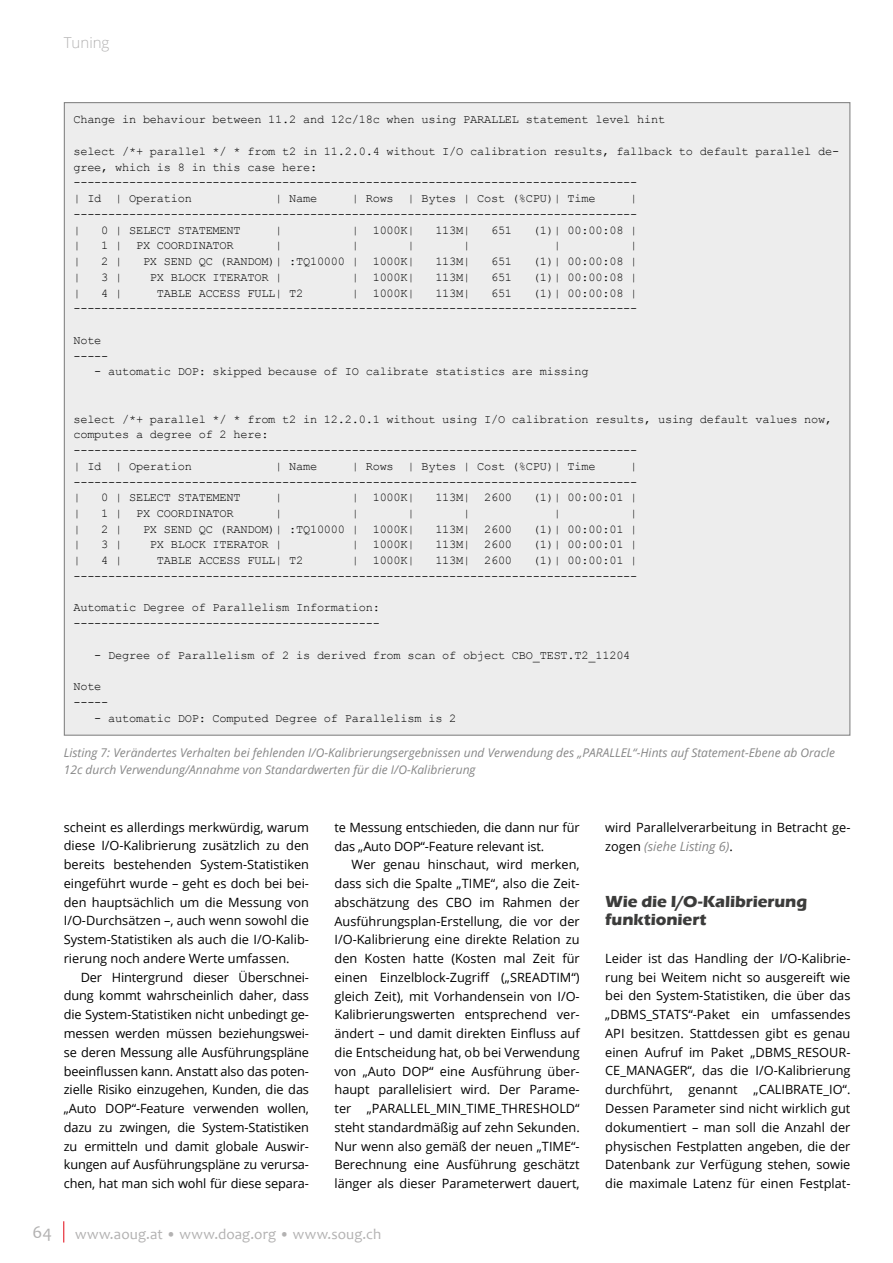
<style>
.page{position:relative;width:893px;height:1263px;background:#fff}
.page>*{position:absolute;margin:0;border:0;box-sizing:border-box;transform-origin:0 0}
.t1{font:18px "Candara";color:#b3b2b2}
.t2{font:700 16.5px/18.8px "Eras ITC";letter-spacing:-.005em;color:#3c3c3b}
.t3{font:15px "Candara";letter-spacing:.01em;color:#b3b2b2}
.t4{font:300 15px "Open Sans";color:#b3b2b2}
.t5{font:12.75px/18.8px "Open Sans";color:#000;text-align:justify}
.t6{font:12px/15.8px "Courier New";letter-spacing:-.02em;color:#000}
.t7{font:italic 12px/17.2px "Open Sans";color:#878787}
.s1{font-style:italic;color:#878787}
</style>
<div class="page">
<svg style="left:63px;top:1221px;width:1px;height:21px"></svg>
<div style="left:64px;top:103px;width:786px;height:632px;background:#ededed"></div>
<p class="t4" style="left:64px;top:32px;width:47px">Tuning</p>
<p class="t6" style="left:73px;top:111px;width:593px">Change in behaviour between 11.2 and 12c/18c when using PARALLEL statement level hint</p>
<p class="t6" style="left:73px;top:143px;width:767px">select /*+ parallel */ * from t2 in 11.2.0.4 without I/O calibration results, fallback to default parallel de&shy;gree, which is 8 in this case here: ---------------------------------------------------------------------------------<br>| Id | Operation</p>
<p class="t6" style="left:275px;top:190px;width:43px">| Name</p>
<p class="t6" style="left:352px;top:190px;width:245px">| Rows | Bytes | Cost (%CPU)| Time</p>
<p class="t6" style="left:73px;top:190px;width:565px;text-align:justify;text-indent:557px">| --------------------------------------------------------------------------------- |</p>
<p class="t6" style="left:101px;top:221px;width:141px">0 | SELECT STATEMENT</p>
<p class="t6" style="left:275px;top:221px;width:9px">|</p>
<p class="t6" style="left:352px;top:221px;width:64px">| 1000K|</p>
<p class="t6" style="left:435px;top:221px;width:37px">113M|</p>
<p class="t6" style="left:491px;top:221px;width:23px">651</p>
<p class="t6" style="left:533px;top:221px;width:106px">(1)| 00:00:08 |</p>
<p class="t6" style="left:73px;top:237px;width:9px">|</p>
<p class="t6" style="left:101px;top:237px;width:134px">1 | PX COORDINATOR</p>
<p class="t6" style="left:275px;top:237px;width:9px">|</p>
<p class="t6" style="left:352px;top:237px;width:9px">|</p>
<p class="t6" style="left:407px;top:237px;width:9px">|</p>
<p class="t6" style="left:463px;top:237px;width:9px">|</p>
<p class="t6" style="left:554px;top:237px;width:9px">|</p>
<p class="t6" style="left:630px;top:237px;width:9px">|</p>
<p class="t6" style="left:73px;top:253px;width:9px">|</p>
<p class="t6" style="left:101px;top:253px;width:23px">2 |</p>
<p class="t6" style="left:143px;top:253px;width:273px">PX SEND QC (RANDOM)| :TQ10000 | 1000K|</p>
<p class="t6" style="left:435px;top:253px;width:37px">113M|</p>
<p class="t6" style="left:491px;top:253px;width:23px">651</p>
<p class="t6" style="left:533px;top:253px;width:106px">(1)| 00:00:08 |</p>
<p class="t6" style="left:73px;top:269px;width:9px">|</p>
<p class="t6" style="left:101px;top:269px;width:23px">3 |</p>
<p class="t6" style="left:150px;top:269px;width:134px">PX BLOCK ITERATOR |</p>
<p class="t6" style="left:352px;top:269px;width:64px">| 1000K|</p>
<p class="t6" style="left:435px;top:269px;width:37px">113M|</p>
<p class="t6" style="left:491px;top:269px;width:23px">651</p>
<p class="t6" style="left:533px;top:269px;width:106px">(1)| 00:00:08 |</p>
<p class="t6" style="left:73px;top:284px;width:9px">|</p>
<p class="t6" style="left:101px;top:284px;width:23px">4 |</p>
<p class="t6" style="left:157px;top:284px;width:148px">TABLE ACCESS FULL| T2</p>
<p class="t6" style="left:352px;top:284px;width:64px">| 1000K|</p>
<p class="t6" style="left:435px;top:284px;width:37px">113M|</p>
<p class="t6" style="left:491px;top:284px;width:23px">651</p>
<p class="t6" style="left:73px;top:284px;width:565px;text-align:right">(1)| 00:00:08 | ---------------------------------------------------------------------------------</p>
<p class="t6" style="left:73px;top:332px;width:37px">Note -----</p>
<p class="t6" style="left:94px;top:363px;width:496px">- automatic DOP: skipped because of IO calibrate statistics are missing</p>
<p class="t6" style="left:73px;top:410px;width:760px">select /*+ parallel */ * from t2 in 12.2.0.1 without using I/O calibration results, using default values now, computes a degree of 2 here: ---------------------------------------------------------------------------------<br>| Id | Operation</p>
<p class="t6" style="left:275px;top:458px;width:43px">| Name</p>
<p class="t6" style="left:352px;top:458px;width:245px">| Rows | Bytes | Cost (%CPU)| Time</p>
<p class="t6" style="left:73px;top:458px;width:565px;text-align:justify;text-indent:557px">| --------------------------------------------------------------------------------- |</p>
<p class="t6" style="left:101px;top:489px;width:141px">0 | SELECT STATEMENT</p>
<p class="t6" style="left:275px;top:489px;width:9px">|</p>
<p class="t6" style="left:352px;top:489px;width:64px">| 1000K|</p>
<p class="t6" style="left:435px;top:489px;width:78px">113M| 2600</p>
<p class="t6" style="left:533px;top:489px;width:106px">(1)| 00:00:01 |</p>
<p class="t6" style="left:73px;top:505px;width:9px">|</p>
<p class="t6" style="left:101px;top:505px;width:134px">1 | PX COORDINATOR</p>
<p class="t6" style="left:275px;top:505px;width:9px">|</p>
<p class="t6" style="left:352px;top:505px;width:9px">|</p>
<p class="t6" style="left:407px;top:505px;width:9px">|</p>
<p class="t6" style="left:463px;top:505px;width:9px">|</p>
<p class="t6" style="left:554px;top:505px;width:9px">|</p>
<p class="t6" style="left:630px;top:505px;width:9px">|</p>
<p class="t6" style="left:73px;top:521px;width:9px">|</p>
<p class="t6" style="left:101px;top:521px;width:23px">2 |</p>
<p class="t6" style="left:143px;top:521px;width:273px">PX SEND QC (RANDOM)| :TQ10000 | 1000K|</p>
<p class="t6" style="left:435px;top:521px;width:78px">113M| 2600</p>
<p class="t6" style="left:533px;top:521px;width:106px">(1)| 00:00:01 |</p>
<p class="t6" style="left:73px;top:536px;width:9px">|</p>
<p class="t6" style="left:101px;top:536px;width:23px">3 |</p>
<p class="t6" style="left:150px;top:536px;width:134px">PX BLOCK ITERATOR |</p>
<p class="t6" style="left:352px;top:536px;width:64px">| 1000K|</p>
<p class="t6" style="left:435px;top:536px;width:78px">113M| 2600</p>
<p class="t6" style="left:533px;top:536px;width:106px">(1)| 00:00:01 |</p>
<p class="t6" style="left:73px;top:552px;width:9px">|</p>
<p class="t6" style="left:101px;top:552px;width:23px">4 |</p>
<p class="t6" style="left:157px;top:552px;width:148px">TABLE ACCESS FULL| T2</p>
<p class="t6" style="left:352px;top:552px;width:64px">| 1000K|</p>
<p class="t6" style="left:435px;top:552px;width:78px">113M| 2600</p>
<p class="t6" style="left:73px;top:552px;width:565px;text-align:right">(1)| 00:00:01 | ---------------------------------------------------------------------------------</p>
<p class="t6" style="left:73px;top:599px;width:308px">Automatic Degree of Parallelism Information: --------------------------------------------</p>
<p class="t6" style="left:94px;top:647px;width:538px">- Degree of Parallelism of 2 is derived from scan of object CBO_TEST.T2_11204</p>
<p class="t6" style="left:73px;top:678px;width:37px">Note -----</p>
<p class="t6" style="left:94px;top:710px;width:364px">- automatic DOP: Computed Degree of Parallelism is 2</p>
<p class="t7" style="left:64px;top:743px;width:773px">Listing 7: Verändertes Verhalten bei fehlenden I/O-Kalibrierungsergebnissen und Verwendung des „PARALLEL“-Hints auf Statement-Ebene ab Oracle<br>12c durch Verwendung/Annahme von Standardwerten für die I/O-Kalibrierung</p>
<p class="t5" style="left:64px;top:817px;width:247px">scheint es allerdings merkwürdig, warum diese I/O-Kalibrierung zusätzlich zu den bereits bestehenden System-Statistiken eingeführt wurde – geht es doch bei bei&shy;den hauptsächlich um die Messung von I/O-Durchsätzen –, auch wenn sowohl die System-Statistiken als auch die I/O-Kalib&shy;rierung noch andere Werte umfassen.</p>
<p class="t5" style="left:64px;top:967px;width:247px;text-indent:17px">Der Hintergrund dieser Überschnei&shy;dung kommt wahrscheinlich daher, dass die System-Statistiken nicht unbedingt ge&shy;messen werden müssen beziehungswei&shy;se deren Messung alle Ausführungspläne beeinflussen kann. Anstatt also das poten&shy;zielle Risiko einzugehen, Kunden, die das „Auto DOP“-Feature verwenden wollen, dazu zu zwingen, die System-Statistiken zu ermitteln und damit globale Auswir&shy;kungen auf Ausführungspläne zu verursa&shy;chen, hat man sich wohl für diese separa-</p>
<p class="t5" style="left:334px;top:817px;width:247px">te Messung entschieden, die dann nur für das „Auto DOP“-Feature relevant ist.</p>
<p class="t5" style="left:334px;top:855px;width:247px;text-indent:17px">Wer genau hinschaut, wird merken, dass sich die Spalte „TIME“, also die Zeit&shy;abschätzung des CBO im Rahmen der Ausführungsplan-Erstellung, die vor der I/O-Kalibrierung eine direkte Relation zu den Kosten hatte (Kosten mal Zeit für einen Einzelblock-Zugriff („SREADTIM“) gleich Zeit), mit Vorhandensein von I/O-Kalibrierungswerten entsprechend ver&shy;ändert – und damit direkten Einfluss auf die Entscheidung hat, ob bei Verwendung von „Auto DOP“ eine Ausführung über&shy;haupt parallelisiert wird. Der Parame&shy;ter „PARALLEL_MIN_TIME_THRESHOLD“ steht standardmäßig auf zehn Sekunden.<br>Nur wenn also gemäß der neuen „TIME“- Berechnung eine Ausführung geschätzt länger als dieser Parameterwert dauert,</p>
<h1 class="t1" style="left:33px;top:1221px;width:21px">64</h1>
<p class="t3" style="left:75px;top:1224px;width:308px">www.aoug.at • www.doag.org • www.soug.ch</p>
<p class="t5" style="left:605px;top:817px;width:247px">wird Parallelverarbeitung in Betracht ge&shy;zogen <span class="s1">(siehe Listing 6)</span>.</p>
<p class="t2" style="left:605px;top:892px;width:203px">Wie die I/O-Kalibrierung funktioniert</p>
<p class="t5" style="left:605px;top:948px;width:247px">Leider ist das Handling der I/O-Kalibrie&shy;rung bei Weitem nicht so ausgereift wie bei den System-Statistiken, die über das „DBMS_STATS“-Paket ein umfassendes API besitzen. Stattdessen gibt es genau einen Aufruf im Paket „DBMS_RESOUR-CE_MANAGER“, das die I/O-Kalibrierung durchführt, genannt „CALIBRATE_IO“.<br>Dessen Parameter sind nicht wirklich gut dokumentiert – man soll die Anzahl der physischen Festplatten angeben, die der Datenbank zur Verfügung stehen, sowie die maximale Latenz für einen Festplat-</p>
</div>
